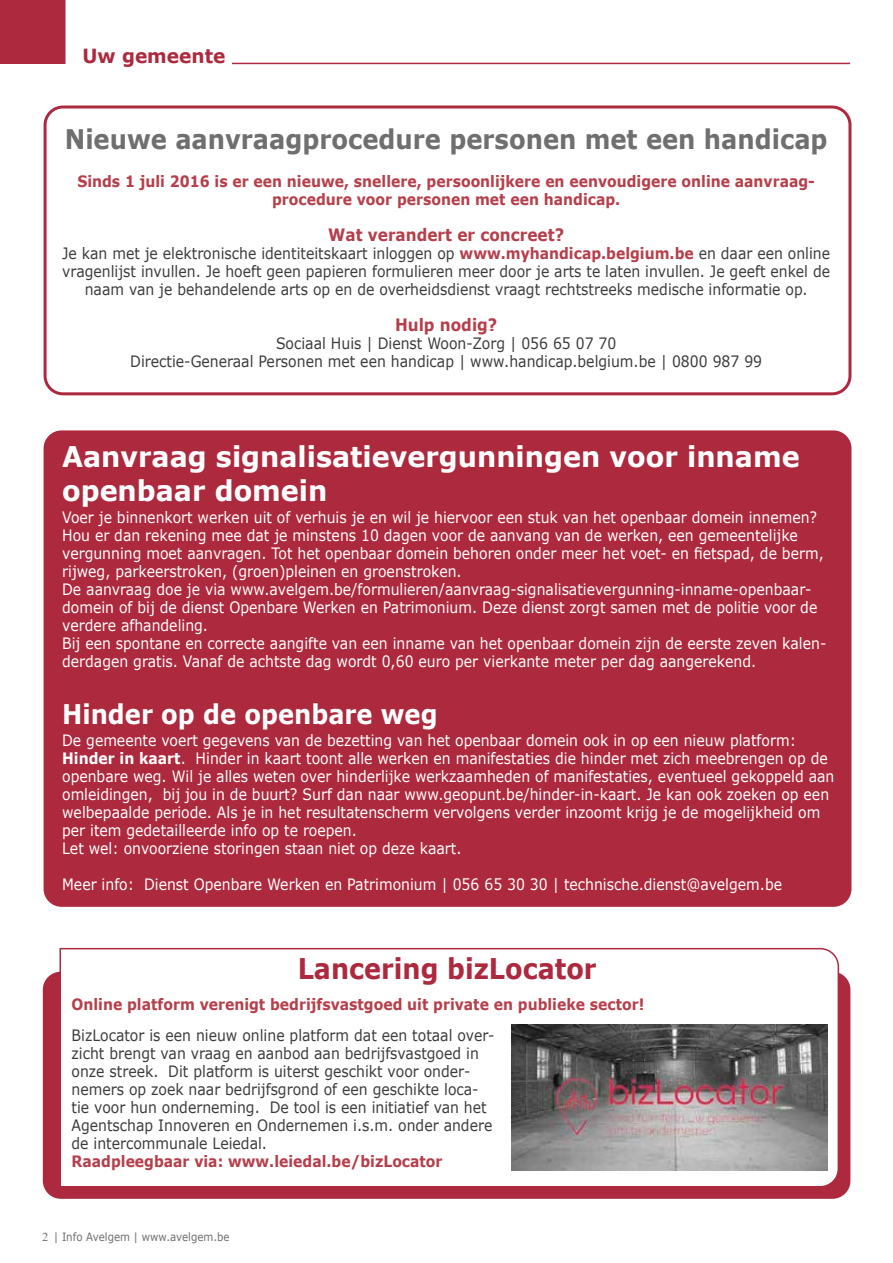
<style>
.page{position:relative;width:893px;height:1263px;background:#fff}
.page>*{position:absolute;margin:0;border:0;box-sizing:border-box;transform-origin:0 0}
.t1{font:700 28.5px/34.2px "Verdana";color:#fff;scale:.95 1}
.t2{font:700 28.5px "Verdana";color:#ad293d;scale:.89 1}
.t3{font:700 27px "Verdana";color:#706f6f;scale:.9 1}
.t4{font:700 27px "Verdana";color:#fff;scale:.89 1}
.t5{font:700 19.5px "Verdana";color:#ad293d;scale:.95 1}
.t6{font:700 17.1px "Verdana";color:#b53f4a;scale:.89 1}
.t7{font:15.6px/18px "Verdana";color:#fff;scale:.89 1}
.t8{font:15.6px/18px "Verdana";color:#3c3c3b;text-align:center;scale:.89 1}
.t9{font:700 15.6px/18px "Verdana";color:#b53f4a;text-align:center;scale:.89 1}
.t10{font:11.4px "Verdana";color:#706f6f;scale:.89 1}
.s1{font-weight:700;color:#b53f4a}
.s2{font-weight:700}
.s3{font-family:"Times New Roman";font-size:12px}
</style>
<div class="page">
<div style="left:0;top:0;width:66px;height:64px;background:#ad293d"></div>
<hr style="left:232px;top:63px;width:618px;height:1px;background:#ad293d">
<div style="left:43px;top:972px;width:807px;height:227px;background:#ad293d;border-radius:18px"></div>
<div style="left:59px;top:947px;width:781px;height:239px;background:#fff"></div>
<img style="left:512px;top:1025px;width:316px;height:145px">
<div style="left:44px;top:430px;width:807px;height:477px;background:#ad293d;border-radius:18px"></div>
<div style="left:44px;top:105px;width:807px;height:290px;border:3px solid #ad293d;border-radius:18px"></div>
<p class="t5" style="left:83px;top:43px;width:152px">Uw gemeente</p>
<h2 class="t3" style="left:65px;top:120px;width:849px">Nieuwe aanvraagprocedure personen met een handicap</h2>
<p class="t9" style="left:77px;top:172px;width:830px">Sinds 1 juli 2016 is er een nieuwe, snellere, persoonlijkere en eenvoudigere online aanvraag&shy;procedure voor personen met een handicap.</p>
<p class="t6" style="left:328px;top:223px;width:267px">Wat verandert er concreet?</p>
<p class="t8" style="left:62px;top:244px;width:864px">Je kan met je elektronische identiteitskaart inloggen op <span class="s1">www.myhandicap.belgium.be</span> en daar een online vragenlijst invullen. Je hoeft geen papieren formulieren meer door je arts te laten invullen. Je geeft enkel de naam van je behandelende arts op en de overheidsdienst vraagt rechtstreeks medische informatie op.</p>
<p class="t6" style="left:395px;top:313px;width:116px">Hulp nodig?</p>
<p class="t8" style="left:130px;top:334px;width:711px">Sociaal Huis | Dienst Woon-Zorg | 056 65 07 70<br>Directie-Generaal Personen met een handicap | www.handicap.belgium.be | 0800 987 99</p>
<h1 class="t1" style="left:62px;top:439px;width:778px">Aanvraag signalisatievergunningen voor inname openbaar domein</h1>
<p class="t7" style="left:62px;top:508px;width:860px">Voer je binnenkort werken uit of verhuis je en wil je hiervoor een stuk van het openbaar domein innemen?<br>Hou er dan rekening mee dat je minstens 10 dagen voor de aanvang van de werken, een gemeentelijke vergunning moet aanvragen. Tot het openbaar domein behoren onder meer het voet- en fietspad, de berm, rijweg, parkeerstroken, (groen)pleinen en groenstroken.<br>De aanvraag doe je via www.avelgem.be/formulieren/aanvraag-signalisatievergunning-inname-openbaar&shy;domein of bij de dienst Openbare Werken en Patrimonium. Deze dienst zorgt samen met de politie voor de verdere afhandeling.<br>Bij een spontane en correcte aangifte van een inname van het openbaar domein zijn de eerste zeven kalen&shy;derdagen gratis. Vanaf de achtste dag wordt 0,60 euro per vierkante meter per dag aangerekend.</p>
<h2 class="t4" style="left:62px;top:695px;width:423px">Hinder op de openbare weg</h2>
<p class="t7" style="left:62px;top:731px;width:869px">De gemeente voert gegevens van de bezetting van het openbaar domein ook in op een nieuw platform:<br><span class="s2">Hinder in kaart</span>. Hinder in kaart toont alle werken en manifestaties die hinder met zich meebrengen op de openbare weg. Wil je alles weten over hinderlijke werkzaamheden of manifestaties, eventueel gekoppeld aan omleidingen, bij jou in de buurt? Surf dan naar www.geopunt.be/hinder-in-kaart. Je kan ook zoeken op een welbepaalde periode. Als je in het resultatenscherm vervolgens verder inzoomt krijg je de mogelijkheid om per item gedetailleerde info op te roepen.<br>Let wel: onvoorziene storingen staan niet op deze kaart.</p>
<p class="t7" style="left:62px;top:875px;width:810px">Meer info: Dienst Openbare Werken en Patrimonium | 056 65 30 30 | technische.dienst@avelgem.be</p>
<h1 class="t2" style="left:298px;top:948px;width:337px">Lancering bizLocator</h1>
<p class="t9" style="left:72px;top:995px;width:645px">Online platform verenigt bedrijfsvastgoed uit private en publieke sector!</p>
<p class="t8" style="left:72px;top:1026px;width:477px;text-align:left">BizLocator is een nieuw online platform dat een totaal over&shy;zicht brengt van vraag en aanbod aan bedrijfsvastgoed in onze streek. Dit platform is uiterst geschikt voor onder&shy;nemers op zoek naar bedrijfsgrond of een geschikte loca&shy;tie voor hun onderneming. De tool is een initiatief van het Agentschap Innoveren en Ondernemen i.s.m. onder andere de intercommunale Leiedal.</p>
<p class="t9" style="left:72px;top:1152px;width:418px">Raadpleegbaar via: www.leiedal.be/bizLocator</p>
<p class="t10" style="left:42px;top:1229px;width:212px"><span class="s3">2</span> | Info Avelgem | www.avelgem.be</p>
</div>
